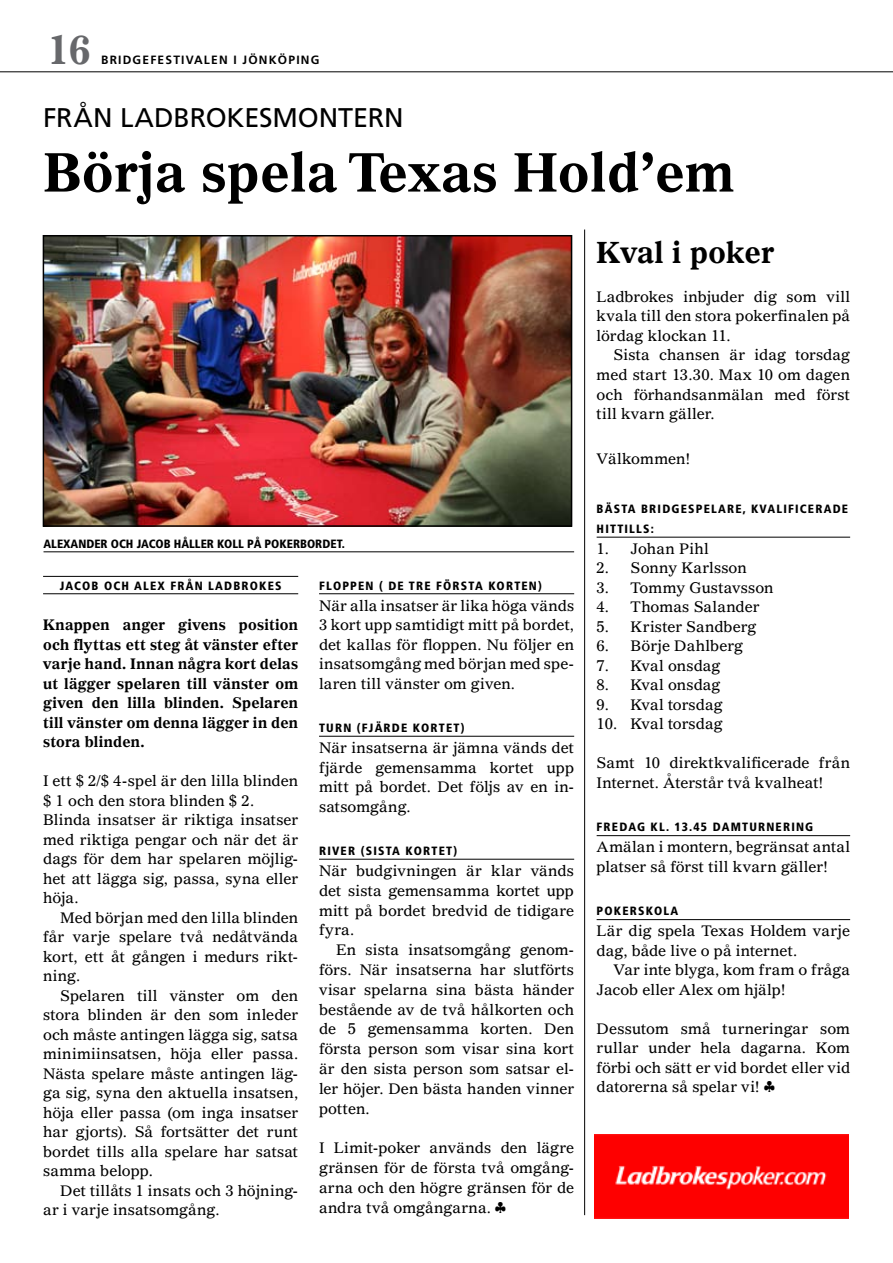
<style>
.page{position:relative;width:893px;height:1263px;background:#fff}
.page>*{position:absolute;margin:0;border:0;box-sizing:border-box;transform-origin:0 0}
.t1{font:700 54px "Gazette Bridge";color:#000}
.t2{font:700 39px "Gazette Bridge";color:#67686b}
.t3{font:700 30px "Gazette Bridge";color:#000}
.t4{font:27px "Frutiger";letter-spacing:-.005em;color:#000}
.t5{font:15px/19.5px "Gazette Bridge";letter-spacing:.005em;color:#000;text-align:justify}
.t6{font:700 15px/19.5px "Gazette Bridge";letter-spacing:.005em;color:#000;text-align:justify}
.t7{font:900 condensed 12px "Frutiger";letter-spacing:.1em;color:#000}
.t8{font:700 12px "Frutiger";letter-spacing:.1em;color:#000}
</style>
<div class="page">
<hr style="left:0;top:72px;width:893px;height:1px;background:#000">
<hr style="left:584px;top:230px;width:1px;height:985px;background:#000">
<hr style="left:597px;top:537px;width:253px;height:1px;background:#000">
<hr style="left:597px;top:835px;width:253px;height:1px;background:#000">
<hr style="left:597px;top:919px;width:253px;height:1px;background:#000">
<img style="left:594px;top:1134px;width:255px;height:85px">
<hr style="left:43px;top:576px;width:255px;height:1px;background:#000">
<hr style="left:43px;top:593px;width:255px;height:1px;background:#000">
<hr style="left:319px;top:593px;width:255px;height:1px;background:#000">
<hr style="left:319px;top:736px;width:255px;height:1px;background:#000">
<hr style="left:319px;top:859px;width:255px;height:1px;background:#000">
<img style="left:46px;top:238px;width:523px;height:286px">
<div style="left:43px;top:235px;width:529px;height:292px;border:2px solid #000"></div>
<hr style="left:44px;top:552px;width:530px;height:1px;background:#000">
<h2 class="t2" style="left:47px;top:26px;width:45px">16</h2>
<p class="t8" style="left:101px;top:53px;width:220px">BRIDGEFESTIVALEN I JÖNKÖPING</p>
<h3 class="t4" style="left:43px;top:102px;width:362px">FRÅN LADBROKESMONTERN</h3>
<h1 class="t1" style="left:43px;top:138px;width:693px">Börja spela Texas Hold’em</h1>
<p class="t7" style="left:44px;top:536px;width:36px">ALEXANDER</p>
<p class="t7" style="left:111px;top:536px;width:9px">OCH</p>
<p class="t7" style="left:137px;top:536px;width:13px">JACOB</p>
<p class="t7" style="left:174px;top:536px;width:23px">HÅLLER</p>
<p class="t7" style="left:217px;top:536px;width:15px">KOLL</p>
<p class="t7" style="left:247px;top:536px;width:48px">PÅ POKERBORDET</p>
<p class="t7" style="left:342px;top:536px;width:5px">.</p>
<p class="t7" style="left:60px;top:578px;width:15px">JACOB</p>
<p class="t7" style="left:104px;top:578px;width:9px">OCH</p>
<p class="t7" style="left:134px;top:578px;width:91px">ALEX FRÅN LADBRO</p>
<p class="t7" style="left:259px;top:578px;width:16px">KES</p>
<p class="t6" style="left:43px;top:615px;width:257px">Knappen anger givens position och flyttas ett steg åt vänster efter varje hand. Innan några kort delas ut lägger spelaren till vänster om given den lilla blinden. Spelaren till vänster om denna lägger in den stora blinden.</p>
<p class="t5" style="left:43px;top:771px;width:257px;text-align:left">I ett $ 2/$ 4-spel är den lilla blinden $ 1 och den stora blinden $ 2.<br>Blinda insatser är riktiga insatser med riktiga pengar och när det är dags för dem har spelaren möjlig&shy;het att lägga sig, passa, syna eller höja.</p>
<p class="t5" style="left:43px;top:907px;width:257px;text-indent:17px">Med början med den lilla blinden får varje spelare två nedåtvända kort, ett åt gången i medurs rikt&shy;ning.</p>
<p class="t5" style="left:43px;top:985px;width:257px;text-indent:17px">Spelaren till vänster om den stora blinden är den som inleder och måste antingen lägga sig, satsa minimiinsatsen, höja eller passa.<br>Nästa spelare måste antingen läg&shy;ga sig, syna den aktuella insatsen, höja eller passa (om inga insatser har gjorts). Så fortsätter det runt bordet tills alla spelare har satsat samma belopp.</p>
<p class="t5" style="left:43px;top:1180px;width:257px;text-indent:17px">Det tillåts 1 insats och 3 höjning&shy;ar i varje insatsomgång.</p>
<p class="t7" style="left:319px;top:578px;width:98px">FLOPPEN ( DE TRE</p>
<p class="t7" style="left:436px;top:578px;width:9px">FÖRSTA</p>
<p class="t7" style="left:488px;top:578px;width:18px">KORTEN</p>
<p class="t7" style="left:538px;top:578px;width:5px">)</p>
<p class="t5" style="left:319px;top:595px;width:257px">När alla insatser är lika höga vänds 3 kort upp samtidigt mitt på bordet, det kallas för floppen. Nu följer en insatsomgång med början med spe&shy;laren till vänster om given.</p>
<p class="t7" style="left:319px;top:721px;width:17px">TURN</p>
<p class="t7" style="left:357px;top:721px;width:21px">(FJÄRDE</p>
<p class="t7" style="left:413px;top:721px;width:17px">KORTET</p>
<p class="t7" style="left:461px;top:721px;width:5px">)</p>
<p class="t5" style="left:319px;top:738px;width:257px">När insatserna är jämna vänds det fjärde gemensamma kortet upp mitt på bordet. Det följs av en in&shy;satsomgång.</p>
<p class="t7" style="left:319px;top:844px;width:16px">RIVER</p>
<p class="t7" style="left:361px;top:844px;width:21px">(SISTA</p>
<p class="t7" style="left:406px;top:844px;width:17px">KORTET</p>
<p class="t7" style="left:453px;top:844px;width:5px">)</p>
<p class="t5" style="left:319px;top:860px;width:257px">När budgivningen är klar vänds det sista gemensamma kortet upp mitt på bordet bredvid de tidigare fyra.</p>
<p class="t5" style="left:319px;top:940px;width:257px;text-indent:17px">En sista insatsomgång genom&shy;förs. När insatserna har slutförts visar spelarna sina bästa händer bestående av de två hålkorten och de 5 gemensamma korten. Den första person som visar sina kort är den sista person som satsar el&shy;ler höjer. Den bästa handen vinner potten.</p>
<p class="t5" style="left:319px;top:1138px;width:257px">I Limit-poker används den lägre gränsen för de första två omgång&shy;arna och den högre gränsen för de andra två omgångarna. }</p>
<h3 class="t3" style="left:597px;top:233px;width:179px">Kval i poker</h3>
<p class="t5" style="left:597px;top:287px;width:255px">Ladbrokes inbjuder dig som vill kvala till den stora pokerfinalen på lördag klockan 11.</p>
<p class="t5" style="left:597px;top:345px;width:255px;text-indent:17px">Sista chansen är idag torsdag med start 13.30. Max 10 om dagen och förhandsanmälan med först till kvarn gäller.</p>
<p class="t5" style="left:597px;top:449px;width:95px">Välkommen!</p>
<p class="t7" style="left:597px;top:502px;width:17px">BÄSTA</p>
<p class="t7" style="left:641px;top:502px;width:9px">BRIDGES</p>
<p class="t7" style="left:696px;top:502px;width:17px">PELARE</p>
<p class="t7" style="left:743px;top:502px;width:26px">, KVALIFICERADE</p>
<p class="t7" style="left:597px;top:522px;width:7px">HITTI</p>
<p class="t7" style="left:629px;top:522px;width:26px">LLS:</p>
<p class="t5" style="left:631px;top:539px;width:145px;text-align:left">Johan Pihl<br>Sonny Karlsson<br>Tommy Gustavsson<br>Thomas Salander<br>Krister Sandberg<br>Börje Dahlberg<br>Kval onsdag<br>Kval onsdag<br>Kval torsdag<br>Kval torsdag</p>
<p class="t5" style="left:597px;top:753px;width:255px">Samt 10 direktkvalificerade från<br>Internet. Återstår två kvalheat!</p>
<p class="t7" style="left:597px;top:820px;width:16px">FREDAG</p>
<p class="t7" style="left:651px;top:820px;width:81px">KL. 13.45 DAMTURNERING</p>
<p class="t5" style="left:597px;top:837px;width:255px">Amälan i montern, begränsat antal platser så först till kvarn gäller!</p>
<p class="t7" style="left:597px;top:904px;width:34px">POKERS</p>
<p class="t7" style="left:646px;top:904px;width:18px">KOLA</p>
<p class="t5" style="left:597px;top:921px;width:255px">Lär dig spela Texas Holdem varje dag, både live o på internet.</p>
<p class="t5" style="left:597px;top:960px;width:255px;text-indent:17px">Var inte blyga, kom fram o fråga<br>Jacob eller Alex om hjälp!</p>
<p class="t5" style="left:597px;top:1019px;width:255px">Dessutom små turneringar som rullar under hela dagarna. Kom förbi och sätt er vid bordet eller vid datorerna så spelar vi! §</p>
<p class="t5" style="left:597px;top:539px;width:22px;text-align:left">1.<br>2.<br>3.<br>4.<br>5.<br>6.<br>7.<br>8.<br>9.<br>10.</p>
</div>
